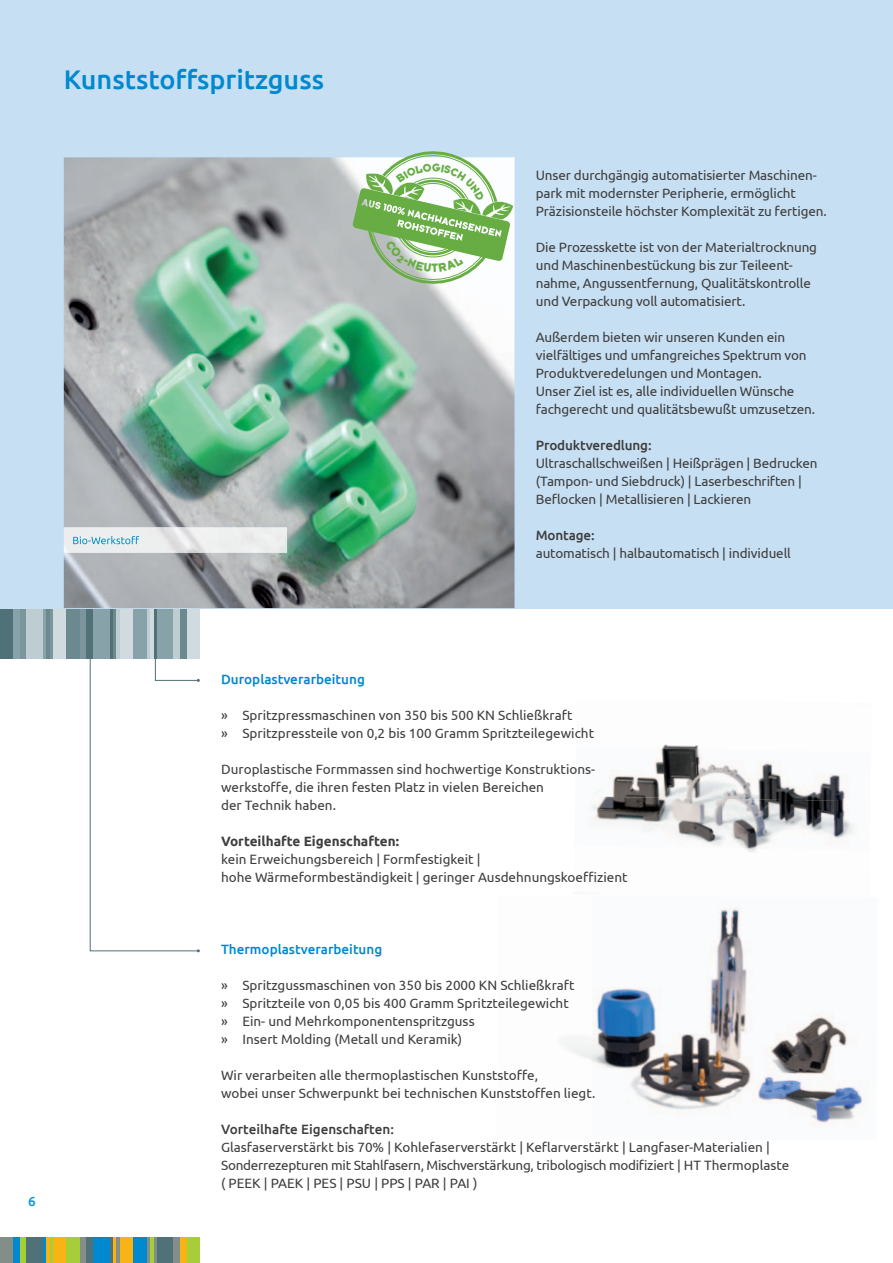
<style>
.page{position:relative;width:893px;height:1263px;background:#fff}
.page>*{position:absolute;margin:0;border:0;box-sizing:border-box;transform-origin:0 0}
.t1{font:500 27px "Ubuntu";color:#0089cf}
.t2{font:13.5px/18px "Ubuntu";letter-spacing:-.01em;color:#3e3e3f}
.t3{font:500 13.5px "Ubuntu";letter-spacing:-.01em;color:#3e3e3f}
.t4{font:500 13.5px "Ubuntu";color:#0089cf}
.t5{font:700 13.5px "Ubuntu";color:#3e3e3f}
.t6{font:500 13.5px "Ubuntu";color:#0e98d7}
</style>
<div class="page">
<div style="left:0;top:1237px;width:13px;height:26px;background:#848e89"></div>
<div style="left:13px;top:1237px;width:7px;height:26px;background:#0089cf"></div>
<div style="left:20px;top:1237px;width:7px;height:26px;background:#a6ce39"></div>
<div style="left:27px;top:1237px;width:16px;height:26px;background:#4f7177"></div>
<svg style="left:43px;top:1237px;width:4px;height:26px"></svg>
<hr style="left:47px;top:1237px;width:3px;height:26px;background:#f7b414">
<hr style="left:50px;top:1237px;width:3px;height:26px;background:#a6ce39">
<div style="left:53px;top:1237px;width:14px;height:26px;background:#f7b414"></div>
<div style="left:67px;top:1237px;width:13px;height:26px;background:#a6ce39"></div>
<div style="left:80px;top:1237px;width:7px;height:26px;background:#848e89"></div>
<div style="left:87px;top:1237px;width:6px;height:26px;background:#4f7177"></div>
<div style="left:93px;top:1237px;width:17px;height:26px;background:#0089cf"></div>
<hr style="left:110px;top:1237px;width:3px;height:26px;background:#4f7177">
<svg style="left:113px;top:1237px;width:4px;height:26px"></svg>
<hr style="left:117px;top:1237px;width:3px;height:26px;background:#848e89">
<div style="left:120px;top:1237px;width:13px;height:26px;background:#f7b414"></div>
<div style="left:187px;top:1237px;width:13px;height:26px;background:#a6ce39"></div>
<div style="left:180px;top:1237px;width:7px;height:26px;background:#f7b414"></div>
<div style="left:173px;top:1237px;width:7px;height:26px;background:#848e89"></div>
<div style="left:157px;top:1237px;width:16px;height:26px;background:#4f7177"></div>
<svg style="left:153px;top:1237px;width:4px;height:26px"></svg>
<hr style="left:150px;top:1237px;width:3px;height:26px;background:#a6ce39">
<hr style="left:147px;top:1237px;width:3px;height:26px;background:#848e89">
<div style="left:133px;top:1237px;width:14px;height:26px;background:#0089cf"></div>
<img style="left:593px;top:908px;width:271px;height:215px">
<img style="left:663px;top:744px;width:35px;height:3px">
<img style="left:598px;top:747px;width:125px;height:49px">
<img style="left:723px;top:762px;width:125px;height:37px">
<img style="left:591px;top:796px;width:132px;height:49px">
<img style="left:722px;top:799px;width:132px;height:49px">
<img style="left:745px;top:848px;width:12px;height:4px">
<div style="left:0;top:597px;width:13px;height:62px;background:#4f7177"></div>
<div style="left:13px;top:597px;width:7px;height:62px;background:#88a2a9"></div>
<div style="left:20px;top:597px;width:7px;height:62px;background:#7a969c"></div>
<div style="left:27px;top:597px;width:16px;height:62px;background:#bdcdd1"></div>
<svg style="left:43px;top:608px;width:4px;height:51px"></svg>
<hr style="left:47px;top:597px;width:3px;height:62px;background:#6c898f">
<hr style="left:50px;top:597px;width:3px;height:62px;background:#7a969c">
<div style="left:53px;top:597px;width:14px;height:62px;background:#d1dbdf"></div>
<div style="left:67px;top:597px;width:13px;height:62px;background:#6c898f"></div>
<div style="left:80px;top:597px;width:7px;height:62px;background:#7a969c"></div>
<div style="left:87px;top:597px;width:6px;height:62px;background:#4f7177"></div>
<div style="left:93px;top:597px;width:17px;height:62px;background:#88a2a9"></div>
<hr style="left:110px;top:597px;width:3px;height:62px;background:#4f7177">
<svg style="left:113px;top:608px;width:4px;height:26px"></svg>
<hr style="left:117px;top:597px;width:3px;height:62px;background:#bdcdd1">
<div style="left:120px;top:597px;width:13px;height:62px;background:#d1dbdf"></div>
<div style="left:187px;top:597px;width:13px;height:62px;background:#d1dbdf"></div>
<div style="left:180px;top:597px;width:7px;height:62px;background:#6c898f"></div>
<div style="left:173px;top:597px;width:7px;height:62px;background:#bdcdd1"></div>
<div style="left:157px;top:597px;width:16px;height:62px;background:#88a2a9"></div>
<svg style="left:153px;top:608px;width:4px;height:26px"></svg>
<hr style="left:150px;top:597px;width:3px;height:62px;background:#d1dbdf">
<hr style="left:147px;top:597px;width:3px;height:62px;background:#bdcdd1">
<div style="left:133px;top:597px;width:14px;height:62px;background:#88a2a9"></div>
<div style="left:0;top:0;width:893px;height:608px;background:#c7dff2"></div>
<img style="left:64px;top:157px;width:450px;height:451px">
<img style="left:64px;top:527px;width:223px;height:26px">
<img style="left:73px;top:536px;width:66px;height:8px">
<svg style="left:89px;top:634px;width:111px;height:318px"></svg>
<svg style="left:352px;top:151px;width:162px;height:136px;background:#b8d4af"></svg>
<h1 class="t1" style="left:64px;top:62px;width:262px">Kunststoffspritzguss</h1>
<p class="t2" style="left:536px;top:166px;width:292px">Unser durchgängig automatisierter Maschinen&shy;park mit modernster Peripherie, ermöglicht<br>Präzisionsteile höchster Komplexität zu fertigen.</p>
<p class="t2" style="left:536px;top:238px;width:283px">Die Prozesskette ist von der Materialtrocknung und Maschinenbestückung bis zur Teileent&shy;nahme, Angussentfernung, Qualitätskontrolle und Verpackung voll automatisiert.</p>
<p class="t2" style="left:536px;top:328px;width:281px">Außerdem bieten wir unseren Kunden ein vielfältiges und umfangreiches Spektrum von Produktveredelungen und Montagen.<br>Unser Ziel ist es, alle individuellen Wünsche fachgerecht und qualitätsbewußt umzusetzen.</p>
<p class="t3" style="left:536px;top:437px;width:117px">Produktveredlung:</p>
<p class="t2" style="left:536px;top:454px;width:283px">Ultraschallschweißen | Heißprägen | Bedrucken (Tampon- und Siebdruck) | Laserbeschriften |<br>Beflocken | Metallisieren | Lackieren</p>
<p class="t3" style="left:536px;top:527px;width:61px">Montage:</p>
<p class="t2" style="left:536px;top:544px;width:257px">automatisch | halbautomatisch | individuell</p>
<p class="t6" style="left:28px;top:1193px;width:9px">6</p>
<p class="t4" style="left:221px;top:671px;width:145px">Duroplastverarbeitung</p>
<p class="t2" style="left:221px;top:706px;width:374px">» Spritzpressmaschinen von 350 bis 500 KN Schließkraft<br>» Spritzpressteile von 0,2 bis 100 Gramm Spritzteilegewicht</p>
<p class="t2" style="left:221px;top:760px;width:376px">Duroplastische Formmassen sind hochwertige Konstruktions&shy;werkstoffe, die ihren festen Platz in vielen Bereichen<br>der Technik haben.</p>
<p class="t5" style="left:221px;top:833px;width:179px">Vorteilhafte Eigenschaften:</p>
<p class="t2" style="left:221px;top:850px;width:408px">kein Erweichungsbereich | Formfestigkeit |<br>hohe Wärmeformbeständigkeit | geringer Ausdehnungskoeffizient</p>
<p class="t4" style="left:221px;top:941px;width:163px">Thermoplastverarbeitung</p>
<p class="t2" style="left:221px;top:976px;width:355px">» Spritzgussmaschinen von 350 bis 2000 KN Schließkraft » Spritzteile von 0,05 bis 400 Gramm Spritzteilegewicht » Ein- und Mehrkomponentenspritzguss<br>» Insert Molding (Metall und Keramik)</p>
<p class="t2" style="left:221px;top:1066px;width:376px">Wir verarbeiten alle thermoplastischen Kunststoffe,<br>wobei unser Schwerpunkt bei technischen Kunststoffen liegt.</p>
<p class="t3" style="left:221px;top:1121px;width:174px">Vorteilhafte Eigenschaften:</p>
<p class="t2" style="left:221px;top:1138px;width:570px">Glasfaserverstärkt bis 70% | Kohlefaserverstärkt | Keflarverstärkt | Langfaser-Materialien |<br>Sonderrezepturen mit Stahlfasern, Mischverstärkung, tribologisch modifiziert | HT Thermoplaste ( PEEK | PAEK | PES | PSU | PPS | PAR | PAI )</p>
</div>
